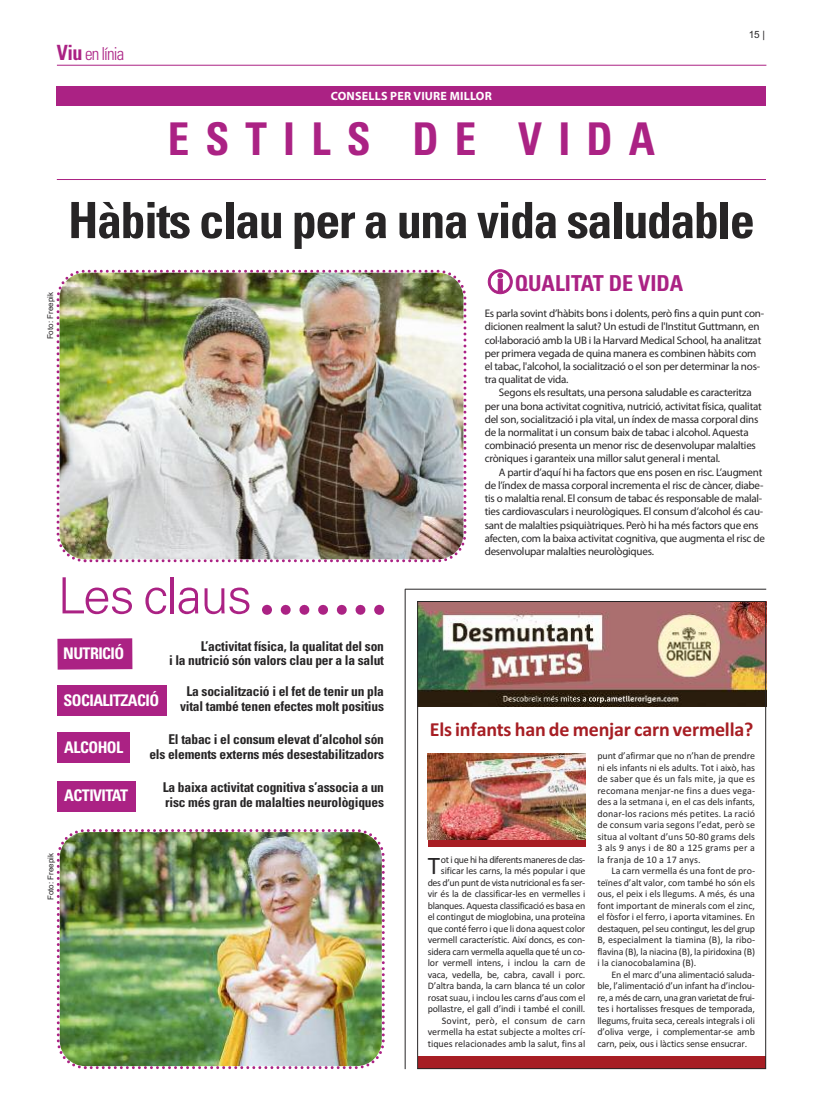
<style>
.page{position:relative;width:823px;height:1106px;background:#fff}
.page>*{position:absolute;margin:0;border:0;box-sizing:border-box;transform-origin:0 0}
.t1{font:700 condensed 50px "Univers LT Std";letter-spacing:-.03em;color:#272526}
.t2{font:300 50px "Univers LT Std";letter-spacing:-.025em;color:#ab2284}
.t3{font:700 condensed 45.1px "Univers LT Std";letter-spacing:.375em;color:#ab2284;scale:.95 1}
.t4{font:25.3px "Calibri";color:#272526}
.t5{font:700 condensed 22px "Univers LT Std";color:#ab2284}
.t6{font:700 20px "Calibri";letter-spacing:-.01em;color:#a71e24}
.t7{font:300 condensed 17.9px "Univers LT Std";letter-spacing:-.05em;color:#ab2284;scale:.95 1}
.t8{font:700 condensed 16px "Univers LT Std";letter-spacing:-.035em;color:#fff}
.t9{font:700 condensed 13.5px/14.5px "Univers LT Std";letter-spacing:-.015em;color:#272526;text-align:right}
.t10{font:700 12px "Myriad Pro";letter-spacing:.015em;color:#fff}
.t11{font:11px/13.2px "Myriad Pro";letter-spacing:-.02em;color:#272526}
.t12{font:10px/11.5px "Calibri";letter-spacing:-.015em;color:#272526;text-align:justify}
.t13{font:10px "Arial";color:#272526}
.t14{font:8px "Arial";color:#272526}
.s1{font-weight:700;font-size:21px}
</style>
<div class="page">
<hr style="left:57px;top:65px;width:709px;height:1px;background:#ab2284">
<div style="left:57px;top:86px;width:708px;height:19px;background:#ab2284"></div>
<svg style="left:262px;top:605px;width:122px;height:10px"></svg>
<div style="left:57px;top:638px;width:75px;height:31px;background:#ab2284"></div>
<div style="left:57px;top:684px;width:110px;height:31px;background:#ab2284"></div>
<div style="left:57px;top:732px;width:73px;height:31px;background:#ab2284"></div>
<div style="left:57px;top:780px;width:79px;height:31px;background:#ab2284"></div>
<img style="left:56px;top:269px;width:411px;height:294px">
<img style="left:56px;top:829px;width:329px;height:241px">
<hr style="left:57px;top:179px;width:708px;height:1px;background:#ab2284">
<hr style="left:404px;top:589px;width:361px;height:1px;background:#272526">
<hr style="left:404px;top:589px;width:1px;height:480px;background:#272526">
<div style="left:417px;top:1055px;width:348px;height:13px;background:#a71e24"></div>
<img style="left:419px;top:603px;width:344px;height:104px">
<svg style="left:427px;top:839px;width:158px;height:7px"></svg>
<img style="left:427px;top:754px;width:158px;height:85px">
<h3 class="t7" style="left:57px;top:47px;width:72px"><span class="s1">Viu</span> en línia</h3>
<p class="t10" style="left:331px;top:91px;width:162px">CONSELLS PER VIURE MILLOR</p>
<h2 class="t3" style="left:168px;top:122px;width:514px">ESTILS DE VIDA</h2>
<p class="t13" style="left:748px;top:29px;width:18px">15 |</p>
<p class="t14" style="left:46px;top:339px;width:49px;rotate:-90deg">Foto: Freepik</p>
<h1 class="t1" style="left:68px;top:202px;width:688px">Hàbits clau per a una vida saludable</h1>
<h3 class="t5" style="left:514px;top:275px;width:170px">QUALITAT DE VIDA</h3>
<p class="t11" style="left:484px;top:308px;width:281px">Es parla sovint d’hàbits bons i dolents, però fins a quin punt con&shy;dicionen realment la salut? Un estudi de l'Institut Guttmann, en col·laboració amb la UB i la Harvard Medical School, ha analitzat per primera vegada de quina manera es combinen hàbits com el tabac, l'alcohol, la socialització o el son per determinar la nos&shy;tra qualitat de vida.</p>
<p class="t11" style="left:484px;top:387px;width:278px;text-indent:14px">Segons els resultats, una persona saludable es caracteritza per una bona activitat cognitiva, nutrició, activitat física, qualitat del son, socialització i pla vital, un índex de massa corporal dins de la normalitat i un consum baix de tabac i alcohol. Aquesta combinació presenta un menor risc de desenvolupar malalties cròniques i garanteix una millor salut general i mental.</p>
<p class="t11" style="left:484px;top:466px;width:281px;text-indent:14px">A partir d’aquí hi ha factors que ens posen en risc. L’augment de l’índex de massa corporal incrementa el risc de càncer, diabe&shy;tis o malaltia renal. El consum de tabac és responsable de malal&shy;ties cardiovasculars i neurològiques. El consum d’alcohol és cau&shy;sant de malalties psiquiàtriques. Però hi ha més factors que ens afecten, com la baixa activitat cognitiva, que augmenta el risc de desenvolupar malalties neurològiques.</p>
<h1 class="t2" style="left:57px;top:577px;width:196px">Les claus</h1>
<h3 class="t8" style="left:63px;top:648px;width:62px">NUTRICIÓ</h3>
<h3 class="t8" style="left:63px;top:694px;width:97px">SOCIALITZACIÓ</h3>
<h3 class="t9" style="left:169px;top:640px;width:216px">L’activitat física, la qualitat del son<br>i la nutrició són valors clau per a la salut</h3>
<h3 class="t9" style="left:180px;top:685px;width:205px;text-align:center">La socialització i el fet de tenir un pla vital també tenen efectes molt positius</h3>
<h3 class="t6" style="left:429px;top:717px;width:325px">Els infants han de menjar carn vermella?</h3>
<h3 class="t9" style="left:149px;top:733px;width:236px">El tabac i el consum elevat d’alcohol són els elements externs més desestabilitzadors</h3>
<h3 class="t9" style="left:163px;top:781px;width:222px;text-align:left">La baixa activitat cognitiva s’associa a un risc més gran de malalties neurològiques</h3>
<h3 class="t8" style="left:64px;top:741px;width:60px">ALCOHOL</h3>
<p class="t12" style="left:597px;top:750px;width:159px">punt d’afirmar que no n’han de prendre ni els infants ni els adults. Tot i això, has de saber que és un fals mite, ja que es recomana menjar-ne fins a dues vega&shy;des a la setmana i, en el cas dels infants, donar-los racions més petites. La ració de consum varia segons l’edat, però se situa al voltant d’uns 50-80 grams dels 3 als 9 anys i de 80 a 125 grams per a la franja de 10 a 17 anys.</p>
<p class="t12" style="left:597px;top:865px;width:159px;text-indent:14px">La carn vermella és una font de pro&shy;teïnes d’alt valor, com també ho són els ous, el peix i els llegums. A més, és una font important de minerals com el zinc, el fòsfor i el ferro, i aporta vitamines. En destaquen, pel seu contingut, les del grup B, especialment la tiamina (B), la ribo&shy;flavina (B), la niacina (B), la piridoxina (B) i la cianocobalamina (B).</p>
<p class="t12" style="left:597px;top:968px;width:159px;text-indent:14px">En el marc d’una alimentació saluda&shy;ble, l’alimentació d’un infant ha d’inclou&shy;re, a més de carn, una gran varietat de frui&shy;tes i hortalisses fresques de temporada, llegums, fruita seca, cereals integrals i oli d’oliva verge, i complementar-se amb carn, peix, ous i làctics sense ensucrar.</p>
<h3 class="t8" style="left:64px;top:789px;width:65px">ACTIVITAT</h3>
<p class="t14" style="left:46px;top:900px;width:49px;rotate:-90deg">Foto: Freepik</p>
<h3 class="t4" style="left:427px;top:850px;width:14px">T</h3>
<p class="t12" style="left:427px;top:853px;width:159px;text-align:right">ot i que hi ha diferents maneres de clas&shy;sificar les carns, la més popular i que des d’un punt de vista nutricional es fa ser&shy;vir és la de classificar-les en vermelles i blanques. Aquesta classificació es basa en el contingut de mioglobina, una proteïna que conté ferro i que li dona aquest color vermell característic. Així doncs, es con&shy;sidera carn vermella aquella que té un co&shy;lor vermell intens, i inclou la carn de vaca, vedella, be, cabra, cavall i porc.<br>D’altra banda, la carn blanca té un color rosat suau, i inclou les carns d’aus com el pollastre, el gall d’indi i també el conill.<br>Sovint, però, el consum de carn vermella ha estat subjecte a moltes crí&shy;tiques relacionades amb la salut, fins al</p>
</div>
